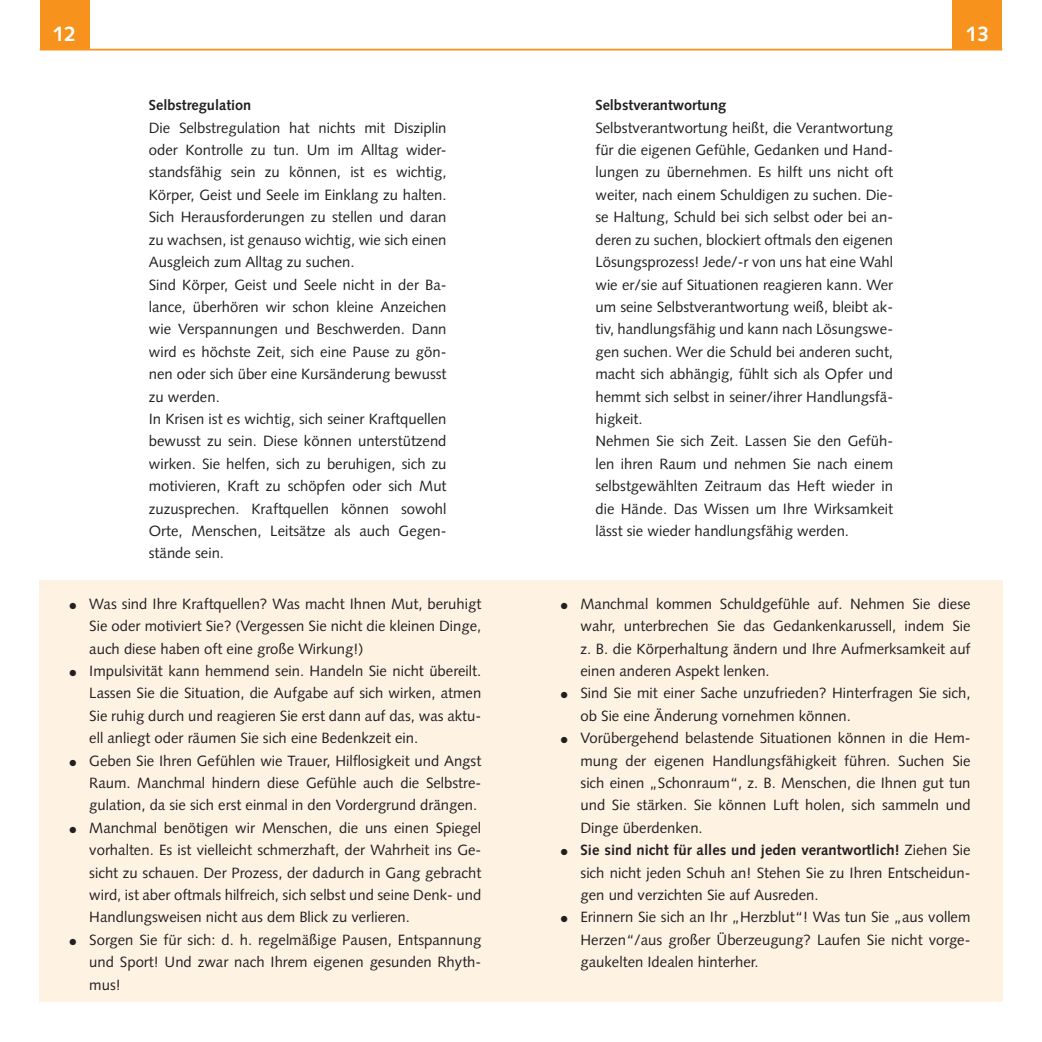
<style>
.page{position:relative;width:1042px;height:1042px;background:#fff}
.page>*{position:absolute;margin:0;border:0;box-sizing:border-box;transform-origin:0 0}
.t1{font:700 21px "Syntax";color:#fff}
.t2{font:14.88px/22.4px "Syntax";color:#231f20;text-align:justify}
.t3{font:700 14.53px "Syntax";color:#231f20}
.s1{font-weight:700}
</style>
<div class="page">
<div style="left:40px;top:0;width:49px;height:50px;background:#f7931d"></div>
<div style="left:952px;top:0;width:50px;height:50px;background:#f7931d"></div>
<hr style="left:40px;top:49px;width:962px;height:1px;background:#f7931d">
<div style="left:40px;top:580px;width:481px;height:422px;background:#fef2e3"></div>
<div style="left:521px;top:580px;width:481px;height:422px;background:#fef2e3"></div>
<h1 class="t1" style="left:53px;top:21px;width:25px">12</h1>
<h1 class="t1" style="left:966px;top:21px;width:25px">13</h1>
<p class="t3" style="left:149px;top:97px;width:104px">Selbstregulation</p>
<p class="t2" style="left:149px;top:116px;width:299px;text-align:left">Die Selbstregulation hat nichts mit Disziplin oder Kontrolle zu tun. Um im Alltag wider&shy;standsfähig sein zu können, ist es wichtig, Körper, Geist und Seele im Einklang zu halten.<br>Sich Herausforderungen zu stellen und daran zu wachsen, ist genauso wichtig, wie sich einen Ausgleich zum Alltag zu suchen.<br>Sind Körper, Geist und Seele nicht in der Ba&shy;lance, überhören wir schon kleine Anzeichen wie Verspannungen und Beschwerden. Dann wird es höchste Zeit, sich eine Pause zu gön&shy;nen oder sich über eine Kursänderung bewusst zu werden.<br>In Krisen ist es wichtig, sich seiner Kraftquellen bewusst zu sein. Diese können unterstützend wirken. Sie helfen, sich zu beruhigen, sich zu motivieren, Kraft zu schöpfen oder sich Mut zuzusprechen. Kraftquellen können sowohl Orte, Menschen, Leitsätze als auch Gegen&shy;stände sein.</p>
<p class="t2" style="left:89px;top:592px;width:393px;text-indent:-20px">● Was sind Ihre Kraftquellen? Was macht Ihnen Mut, beruhigt Sie oder motiviert Sie? (Vergessen Sie nicht die kleinen Dinge, auch diese haben oft eine große Wirkung!)</p>
<p class="t2" style="left:89px;top:659px;width:393px;text-indent:-20px">● Impulsivität kann hemmend sein. Handeln Sie nicht übereilt.<br>Lassen Sie die Situation, die Aufgabe auf sich wirken, atmen Sie ruhig durch und reagieren Sie erst dann auf das, was aktu&shy;ell anliegt oder räumen Sie sich eine Bedenkzeit ein.</p>
<p class="t2" style="left:89px;top:749px;width:393px;text-indent:-20px">● Geben Sie Ihren Gefühlen wie Trauer, Hilflosigkeit und Angst Raum. Manchmal hindern diese Gefühle auch die Selbstre&shy;gulation, da sie sich erst einmal in den Vordergrund drängen.</p>
<p class="t2" style="left:89px;top:816px;width:393px;text-indent:-20px">● Manchmal benötigen wir Menschen, die uns einen Spiegel vorhalten. Es ist vielleicht schmerzhaft, der Wahrheit ins Ge&shy;sicht zu schauen. Der Prozess, der dadurch in Gang gebracht wird, ist aber oftmals hilfreich, sich selbst und seine Denk- und Handlungsweisen nicht aus dem Blick zu verlieren.</p>
<p class="t2" style="left:89px;top:928px;width:393px;text-indent:-20px">● Sorgen Sie für sich: d. h. regelmäßige Pausen, Entspannung und Sport! Und zwar nach Ihrem eigenen gesunden Rhyth&shy;mus!</p>
<p class="t3" style="left:595px;top:97px;width:132px">Selbstverantwortung</p>
<p class="t2" style="left:595px;top:116px;width:299px;text-align:left">Selbstverantwortung heißt, die Verantwortung für die eigenen Gefühle, Gedanken und Hand&shy;lungen zu übernehmen. Es hilft uns nicht oft weiter, nach einem Schuldigen zu suchen. Die&shy;se Haltung, Schuld bei sich selbst oder bei an&shy;deren zu suchen, blockiert oftmals den eigenen Lösungsprozess! Jede/-r von uns hat eine Wahl wie er/sie auf Situationen reagieren kann. Wer um seine Selbstverantwortung weiß, bleibt ak&shy;tiv, handlungsfähig und kann nach Lösungswe&shy;gen suchen. Wer die Schuld bei anderen sucht, macht sich abhängig, fühlt sich als Opfer und hemmt sich selbst in seiner/ihrer Handlungsfä&shy;higkeit.<br>Nehmen Sie sich Zeit. Lassen Sie den Gefüh&shy;len ihren Raum und nehmen Sie nach einem selbstgewählten Zeitraum das Heft wieder in die Hände. Das Wissen um Ihre Wirksamkeit lässt sie wieder handlungsfähig werden.</p>
<p class="t2" style="left:580px;top:592px;width:391px;text-indent:-20px">● Manchmal kommen Schuldgefühle auf. Nehmen Sie diese wahr, unterbrechen Sie das Gedankenkarussell, indem Sie z. B. die Körperhaltung ändern und Ihre Aufmerksamkeit auf einen anderen Aspekt lenken.</p>
<p class="t2" style="left:580px;top:682px;width:391px;text-indent:-20px">● Sind Sie mit einer Sache unzufrieden? Hinterfragen Sie sich, ob Sie eine Änderung vornehmen können.</p>
<p class="t2" style="left:580px;top:727px;width:391px;text-indent:-20px">● Vorübergehend belastende Situationen können in die Hem&shy;mung der eigenen Handlungsfähigkeit führen. Suchen Sie sich einen „Schonraum“, z. B. Menschen, die Ihnen gut tun und Sie stärken. Sie können Luft holen, sich sammeln und Dinge überdenken.</p>
<p class="t2" style="left:580px;top:839px;width:391px;text-indent:-20px">● <span class="s1">Sie sind nicht für alles und jeden verantwortlich!</span> Ziehen Sie sich nicht jeden Schuh an! Stehen Sie zu Ihren Entscheidun&shy;gen und verzichten Sie auf Ausreden.</p>
<p class="t2" style="left:580px;top:906px;width:391px;text-indent:-20px">● Erinnern Sie sich an Ihr „Herzblut“! Was tun Sie „aus vollem Herzen“/aus großer Überzeugung? Laufen Sie nicht vorge&shy;gaukelten Idealen hinterher.</p>
</div>
